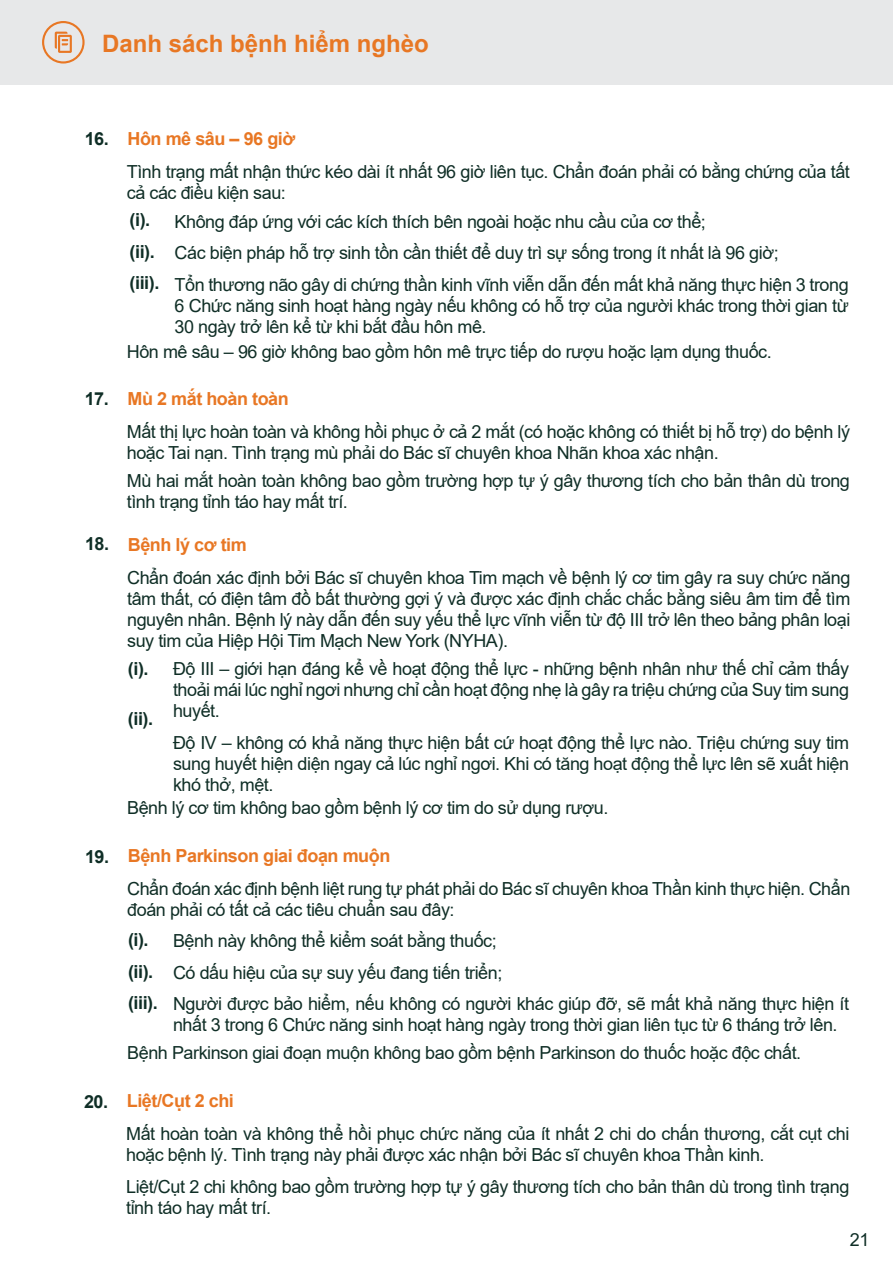
<style>
.page{position:relative;width:893px;height:1263px;background:#fff}
.page>*{position:absolute;margin:0;border:0;box-sizing:border-box;transform-origin:0 0}
.t1{font:700 24px "Arial";color:#e87724}
.t2{font:18px/21px "Arial";letter-spacing:-.025em;color:#0f2e26}
.t3{font:700 18px/31.5px "Arial";letter-spacing:-.025em;color:#0f2e26}
.s1{font-weight:700}
.s2{font-weight:700;color:#e87724}
</style>
<div class="page">
<div style="left:0;top:0;width:892px;height:85px;background:#e7e8e9"></div>
<svg style="left:42px;top:21px;width:43px;height:43px"></svg>
<h1 class="t1" style="left:102px;top:26px;width:328px">Danh sách bệnh hiểm nghèo</h1>
<p class="t2" style="left:127px;top:122px;width:725px;line-height:33px;text-indent:-42px"><span class="s1">16.</span> <span class="s2">Hôn mê sâu – 96 giờ<br></span>Tình trạng mất nhận thức kéo dài ít nhất 96 giờ liên tục. Chẩn đoán phải có bằng chứng của tất</p>
<p class="t2" style="left:127px;top:182px;width:161px">cả các điều kiện sau:</p>
<p class="t3" style="left:130px;top:204px;width:31px">(i). (ii). (iii).</p>
<p class="t2" style="left:175px;top:206px;width:676px;line-height:31.5px">Không đáp ứng với các kích thích bên ngoài hoặc nhu cầu của cơ thể;<br>Các biện pháp hỗ trợ sinh tồn cần thiết để duy trì sự sống trong ít nhất là 96 giờ;<br>Tổn thương não gây di chứng thần kinh vĩnh viễn dẫn đến mất khả năng thực hiện 3 trong</p>
<p class="t2" style="left:175px;top:295px;width:676px">6 Chức năng sinh hoạt hàng ngày nếu không có hỗ trợ của người khác trong thời gian từ<br>30 ngày trở lên kể từ khi bắt đầu hôn mê.</p>
<p class="t2" style="left:127px;top:341px;width:646px">Hôn mê sâu – 96 giờ không bao gồm hôn mê trực tiếp do rượu hoặc lạm dụng thuốc.</p>
<p class="t2" style="left:127px;top:382px;width:725px;line-height:33px;text-indent:-42px"><span class="s1">17.</span> <span class="s2">Mù 2 mắt hoàn toàn<br></span>Mất thị lực hoàn toàn và không hồi phục ở cả 2 mắt (có hoặc không có thiết bị hỗ trợ) do bệnh lý</p>
<p class="t2" style="left:127px;top:442px;width:593px">hoặc Tai nạn. Tình trạng mù phải do Bác sĩ chuyên khoa Nhãn khoa xác nhận.</p>
<p class="t2" style="left:127px;top:470px;width:725px">Mù hai mắt hoàn toàn không bao gồm trường hợp tự ý gây thương tích cho bản thân dù trong tình trạng tỉnh táo hay mất trí.</p>
<p class="t2" style="left:127px;top:528px;width:725px;line-height:32.8px;text-indent:-42px"><span class="s1">18.</span> <span class="s2">Bệnh lý cơ tim<br></span>Chẩn đoán xác định bởi Bác sĩ chuyên khoa Tim mạch về bệnh lý cơ tim gây ra suy chức năng</p>
<p class="t2" style="left:127px;top:588px;width:725px;text-align:justify">tâm thất, có điện tâm đồ bất thường gợi ý và được xác định chắc chắc bằng siêu âm tim để tìm nguyên nhân. Bệnh lý này dẫn đến suy yếu thể lực vĩnh viễn từ độ III trở lên theo bảng phân loại suy tim của Hiệp Hội Tim Mạch New York (NYHA).</p>
<p class="t3" style="left:128px;top:653px;width:22px">(i).</p>
<p class="t3" style="left:128px;top:703px;width:27px">(ii).</p>
<p class="t2" style="left:173px;top:658px;width:677px;text-align:justify">Độ III – giới hạn đáng kể về hoạt động thể lực - những bệnh nhân như thế chỉ cảm thấy thoải mái lúc nghỉ ngơi nhưng chỉ cần hoạt động nhẹ là gây ra triệu chứng của Suy tim sung huyết.</p>
<p class="t2" style="left:173px;top:732px;width:677px;text-align:justify">Độ IV – không có khả năng thực hiện bất cứ hoạt động thể lực nào. Triệu chứng suy tim sung huyết hiện diện ngay cả lúc nghỉ ngơi. Khi có tăng hoạt động thể lực lên sẽ xuất hiện khó thở, mệt.</p>
<p class="t2" style="left:127px;top:797px;width:483px">Bệnh lý cơ tim không bao gồm bệnh lý cơ tim do sử dụng rượu.</p>
<p class="t2" style="left:127px;top:839px;width:725px;line-height:33.2px;text-indent:-42px"><span class="s1">19.</span> <span class="s2">Bệnh Parkinson giai đoạn muộn<br></span>Chẩn đoán xác định bệnh liệt rung tự phát phải do Bác sĩ chuyên khoa Thần kinh thực hiện. Chẩn</p>
<p class="t2" style="left:127px;top:899px;width:329px">đoán phải có tất cả các tiêu chuẩn sau đây:</p>
<p class="t3" style="left:128px;top:924px;width:31px">(i). (ii). (iii).</p>
<p class="t2" style="left:173px;top:925px;width:678px;line-height:31.5px">Bệnh này không thể kiểm soát bằng thuốc;<br>Có dấu hiệu của sự suy yếu đang tiến triển;<br>Người được bảo hiểm, nếu không có người khác giúp đỡ, sẽ mất khả năng thực hiện ít</p>
<p class="t2" style="left:173px;top:1014px;width:666px">nhất 3 trong 6 Chức năng sinh hoạt hàng ngày trong thời gian liên tục từ 6 tháng trở lên.</p>
<p class="t2" style="left:127px;top:1042px;width:675px">Bệnh Parkinson giai đoạn muộn không bao gồm bệnh Parkinson do thuốc hoặc độc chất.</p>
<p class="t2" style="left:126px;top:1084px;width:725px;line-height:33.3px;text-indent:-42px"><span class="s1">20.</span> <span class="s2">Liệt/Cụt 2 chi<br></span>Mất hoàn toàn và không thể hồi phục chức năng của ít nhất 2 chi do chấn thương, cắt cụt chi</p>
<p class="t2" style="left:126px;top:1139px;width:725px;line-height:31.5px">hoặc bệnh lý. Tình trạng này phải được xác nhận bởi Bác sĩ chuyên khoa Thần kinh.<br>Liệt/Cụt 2 chi không bao gồm trường hợp tự ý gây thương tích cho bản thân dù trong tình trạng</p>
<p class="t2" style="left:126px;top:1196px;width:147px">tỉnh táo hay mất trí.</p>
<p class="t2" style="left:850px;top:1229px;width:21px">21</p>
</div>
